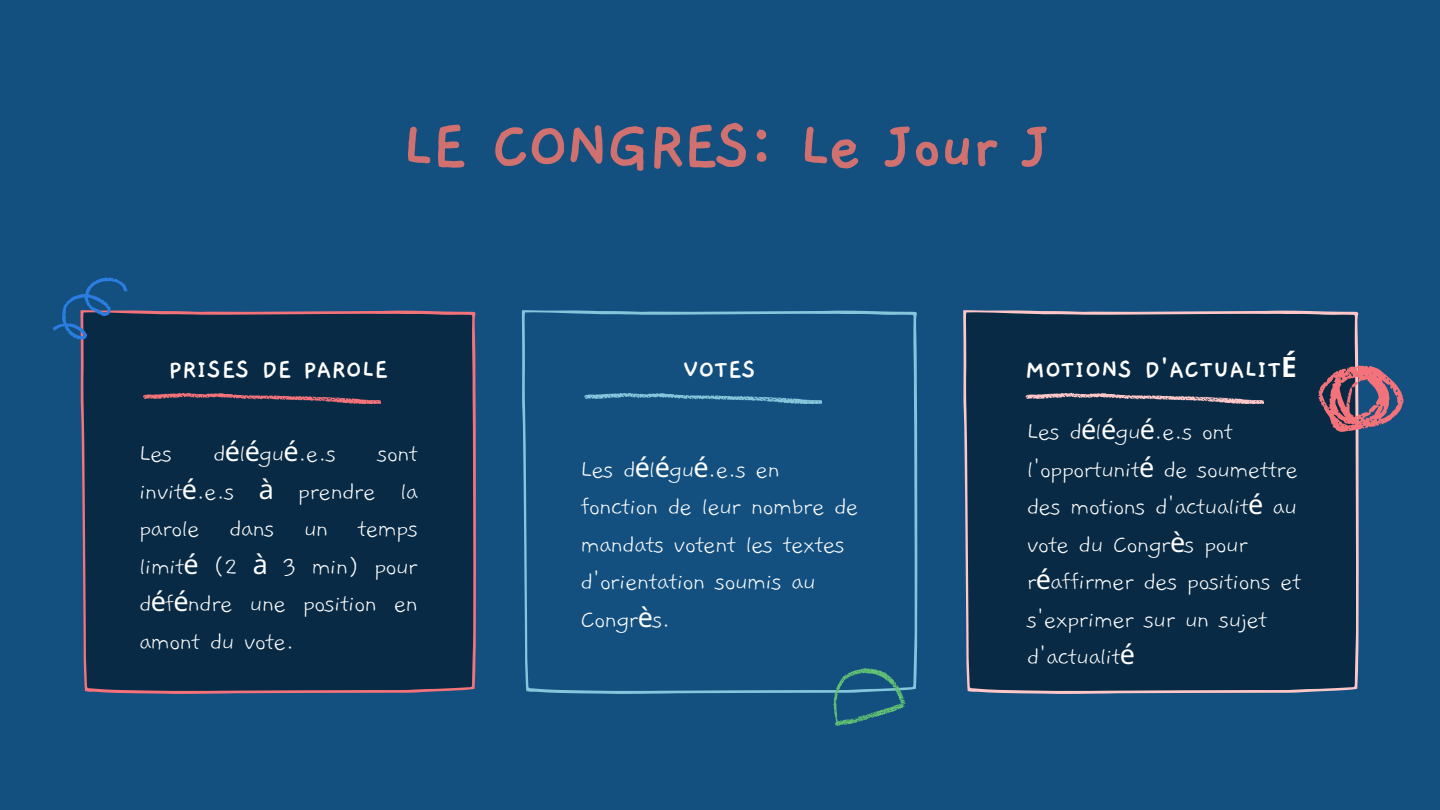
<style>
.page{position:relative;width:1440px;height:810px;background:#135080}
.page>*{position:absolute;margin:0;border:0;box-sizing:border-box;transform-origin:0 0}
.t1{font:700 72px "Gaegu";letter-spacing:-.04em;color:#d07170}
.t2{font:700 28px "Gaegu";color:#fff}
.t3{font:300 27px/37.5px "Gaegu";letter-spacing:-.04em;color:#fff}
.s1{font-family:"Noto Sans"}
.s2{font-family:"Noto Sans";font-weight:400}
</style>
<div class="page">
<div style="left:80px;top:310px;width:396px;height:384px;background:#082a44"></div>
<svg style="left:143px;top:393px;width:238px;height:10px;background:#564155"></svg>
<svg style="left:522px;top:310px;width:396px;height:384px"></svg>
<svg style="left:584px;top:393px;width:238px;height:10px"></svg>
<svg style="left:963px;top:310px;width:396px;height:384px;background:#103049"></svg>
<svg style="left:1026px;top:393px;width:237px;height:10px;background:#5a5e6f"></svg>
<svg style="left:52px;top:277px;width:82px;height:72px"></svg>
<svg style="left:822px;top:659px;width:85px;height:67px"></svg>
<svg style="left:1306px;top:347px;width:98px;height:106px"></svg>
<p class="t1" style="left:402px;top:111px;width:652px">LE CONGRES: Le Jour J</p>
<p class="t2" style="left:169px;top:355px;width:221px">PRISES DE PAROLE</p>
<p class="t2" style="left:683px;top:355px;width:74px">VOTES</p>
<p class="t2" style="left:1025px;top:355px;width:273px">MOTIONS D'ACTUALIT<span class="s1">É</span></p>
<p class="t3" style="left:139px;top:436px;width:35px">Les</p>
<p class="t3" style="left:213px;top:436px;width:125px">d<span class="s2">é</span>l<span class="s2">é</span>gu<span class="s2">é</span>.e.s</p>
<p class="t3" style="left:139px;top:436px;width:281px;text-align:justify;text-indent:238px">sont invit<span class="s2">é</span>.e.s <span class="s2">à</span> prendre la parole dans un temps limit<span class="s2">é</span> (2 <span class="s2">à</span> 3 min) pour d<span class="s2">é</span>f<span class="s2">é</span>ndre une position en amont du vote.</p>
<p class="t3" style="left:580px;top:451px;width:280px">Les d<span class="s2">é</span>l<span class="s2">é</span>gu<span class="s2">é</span>.e.s en fonction de leur nombre de mandats votent les textes d'orientation soumis au<br>Congr<span class="s2">è</span>s.</p>
<p class="t3" style="left:1027px;top:413px;width:276px">Les d<span class="s2">é</span>l<span class="s2">é</span>gu<span class="s2">é</span>.e.s ont l'opportunit<span class="s2">é</span> de soumettre des motions d'actualit<span class="s2">é</span> au vote du Congr<span class="s2">è</span>s pour r<span class="s2">é</span>affirmer des positions et s'exprimer sur un sujet d'actualit<span class="s2">é</span></p>
</div>
